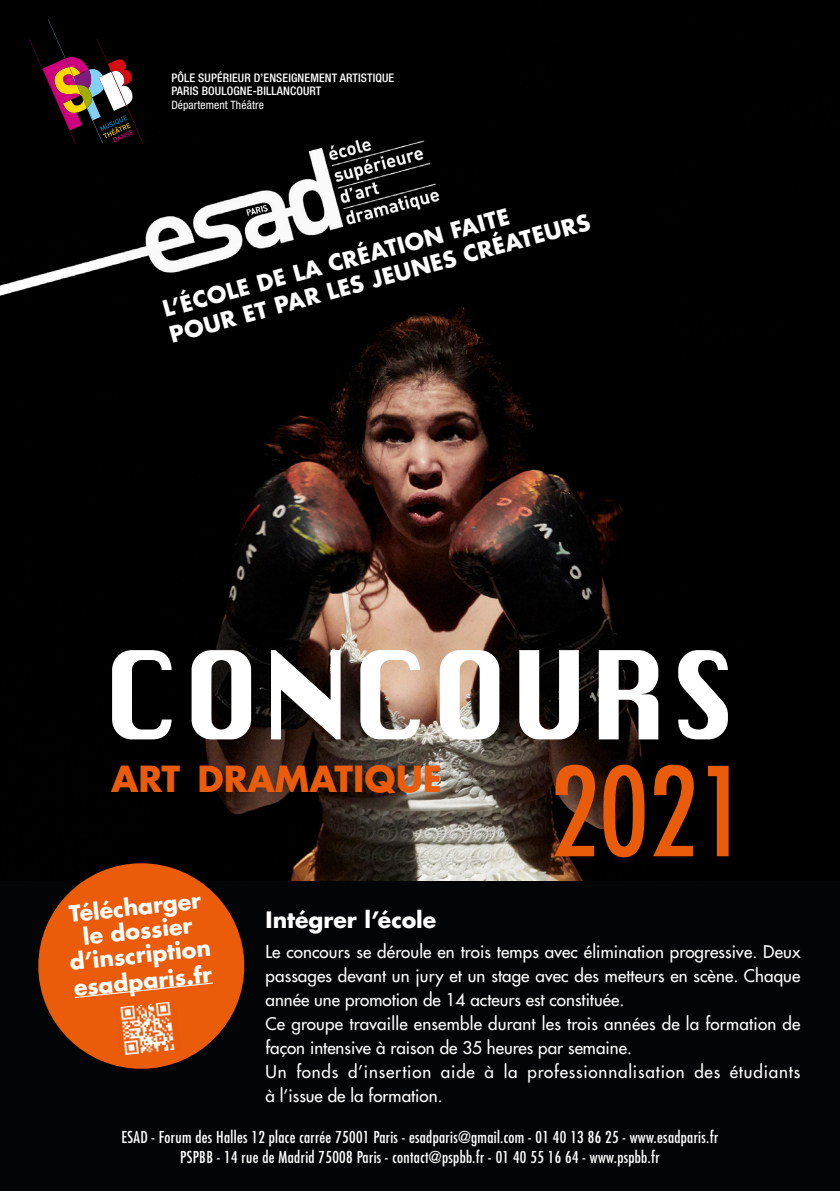
<style>
.page{position:relative;width:840px;height:1191px;background:#fff}
.page>*{position:absolute;margin:0;border:0;box-sizing:border-box;transform-origin:0 0}
.t1{font:500 condensed 120px "Futura LT Pro";color:#ea5b0a}
.t2{font:119px "Silom";color:#fff}
.t3{font:700 35px "Futura LT Pro";color:#ea5b0a}
.t4{font:700 22px/26.2px "Futura LT Pro";color:#fff}
.Style_de_paragraphe{font:500 17px/24px "Futura LT Pro";letter-spacing:.005em;color:#fff;text-align:justify}
.Style_de_paragraphe-2{font:500 17px/24px "Futura LT Pro";letter-spacing:.05em;color:#fff}
.t5{font:500 condensed 16px "Futura LT Pro";letter-spacing:.02em;color:#fff}
.t6{font:500 condensed 11.8px "Helvetica Neue LT Std";letter-spacing:.01em;color:#fff}
.t7{font:condensed 11.6px "Helvetica Neue LT Std";letter-spacing:.01em;color:#fff}
</style>
<div class="page">
<div style="left:0;top:841px;width:839px;height:350px;background:#030405"></div>
<img style="left:0;top:0;width:839px;height:880px">
<svg style="left:33px;top:858px;width:216px;height:211px;fill:#ea5b0a"></svg>
<svg style="left:74px;top:981px;width:140px;height:74px"></svg>
<img style="left:115px;top:1001px;width:66px;height:54px">
<svg style="left:29px;top:19px;width:114px;height:125px"></svg>
<p class="t6" style="left:171px;top:71px;width:224px">PÔLE SUPÉRIEUR D’ENSEIGNEMENT ARTISTIQUE</p>
<p class="t6" style="left:171px;top:84px;width:151px">PARIS BOULOGNE-BILLANCOURT</p>
<p class="t7" style="left:171px;top:98px;width:94px">Département Théâtre</p>
<p class="t4" style="left:159px;top:295px;width:436px;rotate:-15deg">L’ÉCOLE DE LA CRÉATION FAITE<br>POUR ET PAR LES JEUNES CRÉATEURS</p>
<p class="t2" style="left:102px;top:628px;width:636px">CONCOURS</p>
<p class="t3" style="left:111px;top:752px;width:332px">ART DRAMATIQUE</p>
<p class="t1" style="left:549px;top:729px;width:199px">2021</p>
<p class="t4" style="left:68px;top:900px;width:134px;rotate:-6deg">Télécharger</p>
<p class="t4" style="left:81px;top:922px;width:111px;rotate:-6deg">le dossier</p>
<p class="t4" style="left:68px;top:948px;width:143px;rotate:-6deg">d’inscription</p>
<p class="t4" style="left:72px;top:974px;width:140px;rotate:-6deg">esadparis.fr</p>
<p class="t4" style="left:265px;top:906px;width:172px">Intégrer l’école</p>
<p class="Style_de_paragraphe" style="left:265px;top:939px;width:536px">Le concours se déroule en trois temps avec élimination progressive. Deux passages devant un jury et un stage avec des metteurs en scène. Chaque année une promotion de 14 acteurs est constituée.</p>
<p class="Style_de_paragraphe" style="left:265px;top:1011px;width:536px">Ce groupe travaille ensemble durant les trois années de la formation de façon intensive à raison de 35 heures par semaine.</p>
<p class="Style_de_paragraphe-2" style="left:265px;top:1059px;width:536px">Un fonds d’insertion aide à la professionnalisation des étudiants à l’issue de la formation.</p>
<p class="t5" style="left:121px;top:1126px;width:598px">ESAD - Forum des Halles 12 place carrée 75001 Paris - esadparis@gmail.com - 01 40 13 86 25 - www.esadparis.fr</p>
<p class="t5" style="left:180px;top:1146px;width:480px">PSPBB - 14 rue de Madrid 75008 Paris - contact@pspbb.fr - 01 40 55 16 64 - www.pspbb.fr</p>
</div>
